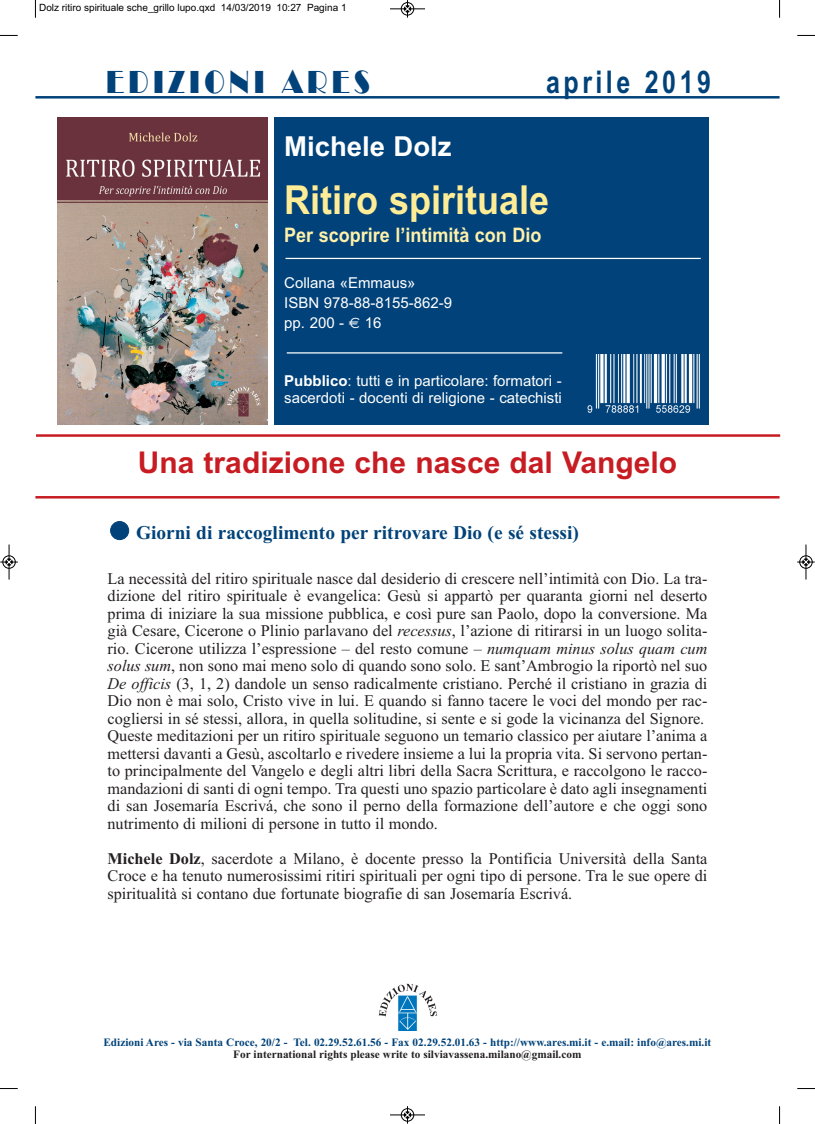
<style>
.page{position:relative;width:815px;height:1124px;background:#fff}
.page>*{position:absolute;margin:0;border:0;box-sizing:border-box;transform-origin:0 0}
.t1{font:700 40px "Arial";color:#ffec96;scale:.9 1}
.t2{font:31.25px "Broadway BT";letter-spacing:.175em;color:#004279;scale:.8 1}
.t3{font:700 31.25px "Arial";letter-spacing:.14em;color:#004279;scale:.8 1}
.t4{font:700 30px "Arial";color:#c71c22}
.t5{font:700 27.5px "Arial";color:#fff}
.t6{font:700 20px "Arial";color:#fff0aa;scale:.9 1}
.t7{font:700 19.38px "Times New Roman";color:#004279}
.t8{font:16.25px/17.5px "Times New Roman";color:#231f20}
.t9{font:15px/20px "Arial";color:#fff}
.t10{font:700 11.25px "Times New Roman";color:#004279}
.t11{font:700 11.25px "Times New Roman";color:#231f20}
.t12{font:10px "Arial";color:#000}
.s1{font-family:"Euro Sans"}
.s2{font-weight:700}
.s3{font-style:italic}
</style>
<div class="page">
<div style="left:275px;top:117px;width:434px;height:309px;background:#004279"></div>
<img style="left:378px;top:983px;width:60px;height:34px">
<img style="left:398px;top:994px;width:20px;height:36px">
<div style="left:106px;top:425px;width:603px;height:85px;background:#fff"></div>
<hr style="left:35px;top:496px;width:745px;height:2px;background:#c71c22">
<hr style="left:36px;top:434px;width:744px;height:2px;background:#c71c22">
<hr style="left:35px;top:96px;width:745px;height:2px;background:#004279">
<hr style="left:286px;top:258px;width:415px;height:1px;background:#fff">
<hr style="left:287px;top:352px;width:275px;height:1px;background:#fff">
<div style="left:51px;top:116px;width:221px;height:310px;border:1px solid #fff"></div>
<img style="left:58px;top:117px;width:209px;height:307px">
<img style="left:587px;top:354px;width:113px;height:59px">
<svg style="left:35px;top:0;width:1px;height:18px"></svg>
<svg style="left:0;top:35px;width:18px;height:1px"></svg>
<svg style="left:779px;top:0;width:1px;height:18px"></svg>
<svg style="left:797px;top:35px;width:18px;height:1px"></svg>
<svg style="left:35px;top:1106px;width:1px;height:17px"></svg>
<svg style="left:0;top:1088px;width:18px;height:1px"></svg>
<svg style="left:779px;top:1106px;width:1px;height:17px"></svg>
<svg style="left:797px;top:1088px;width:18px;height:1px"></svg>
<div style="left:401px;top:2px;width:13px;height:14px;border:1px solid #fff;border-radius:50%"></div>
<hr style="left:390px;top:9px;width:35px;height:1px;background:#000">
<div style="left:401px;top:2px;width:13px;height:13px;border:1px solid #000;border-radius:50%"></div>
<svg style="left:404px;top:0;width:7px;height:18px"></svg>
<hr style="left:390px;top:1114px;width:35px;height:1px;background:#000">
<div style="left:401px;top:1108px;width:13px;height:13px;border:1px solid #000;border-radius:50%"></div>
<svg style="left:404px;top:1106px;width:7px;height:17px"></svg>
<div style="left:2px;top:555px;width:14px;height:13px;border:1px solid #fff;border-radius:50%"></div>
<hr style="left:9px;top:544px;width:1px;height:35px;background:#000">
<div style="left:3px;top:555px;width:12px;height:13px;border:1px solid #000;border-radius:50%"></div>
<svg style="left:0;top:558px;width:18px;height:7px"></svg>
<div style="left:799px;top:555px;width:14px;height:13px;border:1px solid #fff;border-radius:50%"></div>
<hr style="left:806px;top:544px;width:1px;height:35px;background:#000">
<div style="left:800px;top:555px;width:12px;height:13px;border:1px solid #000;border-radius:50%"></div>
<svg style="left:797px;top:558px;width:18px;height:7px"></svg>
<p class="t12" style="left:39px;top:2px;width:309px">Dolz ritiro spirituale sche_grillo lupo.qxd 14/03/2019 10:27 Pagina 1</p>
<h2 class="t2" style="left:106px;top:64px;width:332px">EDIZIONI ARES</h2>
<h2 class="t3" style="left:546px;top:64px;width:207px">aprile 2019</h2>
<h3 class="t5" style="left:284px;top:130px;width:169px">Michele Dolz</h3>
<h1 class="t1" style="left:284px;top:177px;width:296px">Ritiro spirituale</h1>
<p class="t6" style="left:284px;top:223px;width:287px">Per scoprire l’intimità con Dio</p>
<p class="t9" style="left:284px;top:273px;width:170px">Collana «Emmaus»<br>ISBN 978-88-8155-862-9 pp. 200 - <span class="s1">€</span> 16</p>
<p class="t9" style="left:284px;top:372px;width:279px;line-height:17.5px"><span class="s2">Pubblico</span>: tutti e in particolare: formatori - sacerdoti - docenti di religione - catechisti</p>
<h3 class="t4" style="left:138px;top:445px;width:541px">Una tradizione che nasce dal Vangelo</h3>
<p class="t7" style="left:108px;top:520px;width:473px">● Giorni di raccoglimento per ritrovare Dio (e sé stessi)</p>
<p class="t8" style="left:108px;top:569px;width:601px">La necessità del ritiro spirituale nasce dal desiderio di crescere nell’intimità con Dio. La tra&shy;dizione del ritiro spirituale è evangelica: Gesù si appartò per quaranta giorni nel deserto prima di iniziare la sua missione pubblica, e così pure san Paolo, dopo la conversione. Ma già Cesare, Cicerone o Plinio parlavano del <span class="s3">recessus</span>, l’azione di ritirarsi in un luogo solita&shy;rio. Cicerone utilizza l’espressione – del resto comune – <span class="s3">numquam minus solus quam cum solus sum</span>, non sono mai meno solo di quando sono solo. E sant’Ambrogio la riportò nel suo <span class="s3">De officis</span> (3, 1, 2) dandole un senso radicalmente cristiano. Perché il cristiano in grazia di Dio non è mai solo, Cristo vive in lui. E quando si fanno tacere le voci del mondo per rac&shy;cogliersi in sé stessi, allora, in quella solitudine, si sente e si gode la vicinanza del Signore.<br>Queste meditazioni per un ritiro spirituale seguono un temario classico per aiutare l’anima a mettersi davanti a Gesù, ascoltarlo e rivedere insieme a lui la propria vita. Si servono pertan&shy;to principalmente del Vangelo e degli altri libri della Sacra Scrittura, e raccolgono le racco&shy;mandazioni di santi di ogni tempo. Tra questi uno spazio particolare è dato agli insegnamenti di san Josemaría Escrivá, che sono il perno della formazione dell’autore e che oggi sono nutrimento di milioni di persone in tutto il mondo.</p>
<p class="t8" style="left:107px;top:849px;width:601px;text-align:justify"><span class="s2">Michele Dolz</span>, sacerdote a Milano, è docente presso la Pontificia Università della Santa Croce e ha tenuto numerosissimi ritiri spirituali per ogni tipo di persone. Tra le sue opere di spiritualità si contano due fortunate biografie di san Josemaría Escrivá.</p>
<p class="t10" style="left:103px;top:1035px;width:609px">Edizioni Ares - via Santa Croce, 20/2 - Tel. 02.29.52.61.56 - Fax 02.29.52.01.63 - http://www.ares.mi.it - e.mail: info@ares.mi.it</p>
<p class="t11" style="left:233px;top:1047px;width:350px">For international rights please write to silviavassena.milano@gmail.com</p>
</div>
